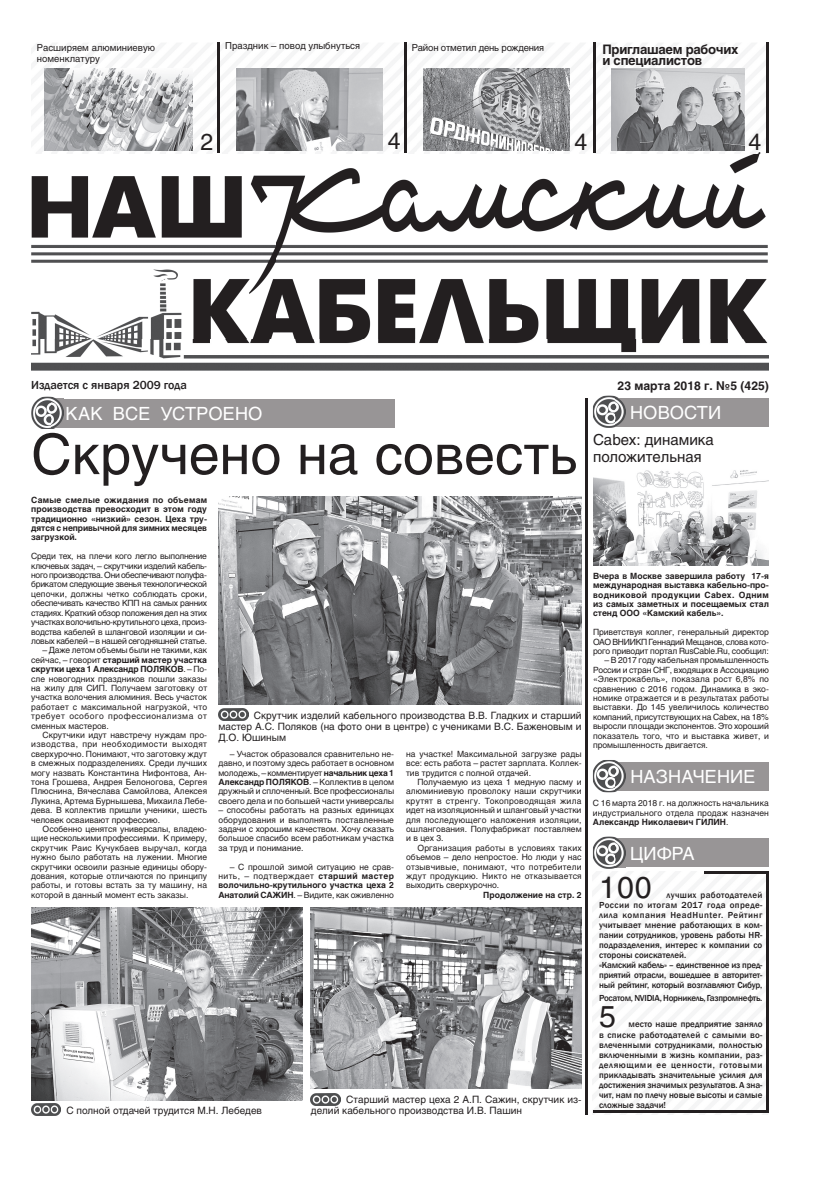
<style>
.page{position:relative;width:820px;height:1191px;background:#fff}
.page>*{position:absolute;margin:0;border:0;box-sizing:border-box;transform-origin:0 0}
.t1{font:55.4px "Helios";color:#231f20}
.t2{font:30px "Helios";color:#231f20}
.t3{font:23px "Helios";color:#231f20}
.t4{font:18px "Helios";letter-spacing:.01em;color:#fff}
.t5{font:15px/16.8px "Helios";color:#231f20}
.t6{font:700 13px/11px "Helios";letter-spacing:-.02em;color:#231f20}
.t7{font:500 12px "Franklin Gothic";color:#231f20}
.t8{font:700 12px "Helios";color:#231f20}
.t9{font:10px/11px "Helios";color:#231f20;text-align:justify}
.t10{font:9.5px/11px "Helios";color:#231f20}
.t11{font:9.5px "Helios";letter-spacing:-.02em;color:#231f20}
.t12{font:500 9px/10px "Franklin Gothic";color:#231f20}
.t13{font:500 9px "Franklin Gothic";letter-spacing:-.03em;color:#231f20}
.t14{font:8.5px/9.4px "Helios";color:#231f20;text-align:justify}
.t15{font:700 8.5px/9.4px "Helios";color:#231f20;text-align:justify}
.s1{font-weight:700}
</style>
<div class="page">
<hr style="left:585px;top:398px;width:2px;height:716px;background:#231f20">
<div style="left:615px;top:398px;width:153px;height:29px;background:#989596"></div>
<img style="left:592px;top:395px;width:27px;height:33px">
<img style="left:615px;top:398px;width:10px;height:29px">
<div style="left:51px;top:399px;width:343px;height:28px;background:#989596"></div>
<img style="left:31px;top:396px;width:32px;height:33px">
<img style="left:51px;top:399px;width:12px;height:28px">
<img style="left:31px;top:43px;width:737px;height:327px">
<hr style="left:218px;top:43px;width:2px;height:110px;background:#231f20">
<hr style="left:404px;top:43px;width:2px;height:110px;background:#231f20">
<hr style="left:593px;top:43px;width:2px;height:110px;background:#231f20">
<hr style="left:766px;top:43px;width:2px;height:110px;background:#231f20">
<div style="left:615px;top:838px;width:153px;height:29px;background:#989596"></div>
<img style="left:592px;top:836px;width:33px;height:33px">
<img style="left:615px;top:838px;width:10px;height:29px">
<img style="left:592px;top:871px;width:176px;height:243px">
<hr style="left:766px;top:872px;width:2px;height:239px;background:#231f20">
<hr style="left:592px;top:1110px;width:176px;height:2px;background:#231f20">
<hr style="left:704px;top:871px;width:64px;height:2px;background:#231f20">
<img style="left:236px;top:68px;width:146px;height:82px">
<img style="left:423px;top:68px;width:146px;height:82px">
<img style="left:44px;top:68px;width:149px;height:82px">
<img style="left:611px;top:68px;width:133px;height:82px">
<div style="left:615px;top:762px;width:153px;height:28px;background:#989596"></div>
<img style="left:592px;top:760px;width:33px;height:32px">
<img style="left:615px;top:762px;width:10px;height:28px">
<img style="left:593px;top:470px;width:175px;height:96px">
<img style="left:218px;top:496px;width:363px;height:208px">
<img style="left:218px;top:709px;width:30px;height:12px">
<img style="left:31px;top:908px;width:271px;height:192px">
<img style="left:310px;top:908px;width:271px;height:180px">
<img style="left:31px;top:1103px;width:30px;height:12px">
<img style="left:311px;top:1093px;width:29px;height:12px">
<p class="t10" style="left:225px;top:40px;width:136px">Праздник – повод улыбнуться</p>
<p class="t10" style="left:37px;top:42px;width:119px">Расширяем алюминиевую номенклатуру</p>
<p class="t11" style="left:411px;top:41px;width:134px">Район отметил день рождения</p>
<h3 class="t6" style="left:602px;top:44px;width:137px">Приглашаем рабочих и специалистов</h3>
<h3 class="t3" style="left:387px;top:127px;width:14px">4</h3>
<h3 class="t3" style="left:200px;top:127px;width:14px">2</h3>
<h3 class="t3" style="left:574px;top:127px;width:14px">4</h3>
<h3 class="t3" style="left:748px;top:127px;width:14px">4</h3>
<h3 class="t7" style="left:31px;top:377px;width:157px">Издается с января 2009 года</h3>
<h3 class="t8" style="left:617px;top:378px;width:153px">23 марта 2018 г. №5 (425)</h3>
<h3 class="t4" style="left:66px;top:402px;width:198px">КАК ВСЕ УСТРОЕНО</h3>
<h3 class="t4" style="left:630px;top:401px;width:92px">НОВОСТИ</h3>
<h1 class="t1" style="left:31px;top:419px;width:548px">Скручено на совесть</h1>
<p class="t15" style="left:31px;top:495px;width:177px">Самые смелые ожидания по объемам производства превосходит в этом году традиционно «низкий» сезон. Цеха тру&shy;дятся с непривычной для зимних месяцев загрузкой.</p>
<p class="t14" style="left:31px;top:551px;width:177px">Среди тех, на плечи кого легло выполнение ключевых задач, – скрутчики изделий кабель&shy;ного производства. Они обеспечивают полуфа&shy;брикатом следующие звенья технологической цепочки, должны четко соблюдать сроки, обеспечивать качество КПП на самых ранних стадиях. Краткий обзор положения дел на этих участках волочильно-крутильного цеха, произ&shy;водства кабелей в шланговой изоляции и си&shy;ловых кабелей – в нашей сегодняшней статье.</p>
<p class="t14" style="left:31px;top:645px;width:177px;text-indent:11px">– Даже летом объемы были не такими, как сейчас, – говорит <span class="s1">старший мастер участка скрутки цеха 1 Александр ПОЛЯКОВ</span>. – По&shy;сле новогодних праздников пошли заказы на жилу для СИП. Получаем заготовку от участка волочения алюминия. Весь участок работает с максимальной нагрузкой, что требует особого профессионализма от сменных мастеров.</p>
<p class="t14" style="left:31px;top:730px;width:177px;text-indent:11px">Скрутчики идут навстречу нуждам про&shy;изводства, при необходимости выходят сверхурочно. Понимают, что заготовку ждут в смежных подразделениях. Среди лучших могу назвать Константина Нифонтова, Ан&shy;тона Грошева, Андрея Белоногова, Сергея Плюснина, Вячеслава Самойлова, Алексея Лукина, Артема Бурнышева, Михаила Лебе&shy;дева. В коллектив пришли ученики, шесть человек осваивают профессию.</p>
<p class="t14" style="left:31px;top:824px;width:177px;text-indent:11px">Особенно ценятся универсалы, владею&shy;щие несколькими профессиями. К примеру, скрутчик Раис Кучукбаев выручал, когда нужно было работать на лужении. Многие скрутчики освоили разные единицы обору&shy;дования, которые отличаются по принципу работы, и готовы встать за ту машину, на которой в данный момент есть заказы.</p>
<p class="t9" style="left:218px;top:709px;width:364px;text-indent:35px">Скрутчик изделий кабельного производства В.В. Гладких и старший мастер А.С. Поляков (на фото они в центре) с учениками В.С. Баженовым и Д.О. Юшиным</p>
<p class="t14" style="left:218px;top:749px;width:177px;text-indent:11px">– Участок образовался сравнительно не&shy;давно, и поэтому здесь работает в основном молодежь, – комментирует <span class="s1">начальник цеха 1<br>Александр ПОЛЯКОВ</span>. – Коллектив в целом дружный и сплоченный. Все профессионалы своего дела и по большей части универсалы</p>
<p class="t14" style="left:218px;top:805px;width:177px">– способны работать на разных единицах оборудования и выполнять поставленные задачи с хорошим качеством. Хочу сказать большое спасибо всем работникам участка за труд и понимание.</p>
<p class="t14" style="left:218px;top:861px;width:177px;text-indent:11px">– С прошлой зимой ситуацию не срав&shy;нить, – подтверждает <span class="s1">старший мастер волочильно-крутильного участка цеха 2<br>Анатолий САЖИН</span>. – Видите, как оживленно</p>
<p class="t14" style="left:406px;top:749px;width:177px">на участке! Максимальной загрузке рады все: есть работа – растет зарплата. Коллек&shy;тив трудится с полной отдачей.</p>
<p class="t14" style="left:406px;top:777px;width:177px;text-indent:11px">Получаемую из цеха 1 медную пасму и алюминиевую проволоку наши скрутчики крутят в стренгу. Токопроводящая жила идет на изоляционный и шланговый участки для последующего наложения изоляции, ошлангования. Полуфабрикат поставляем и в цех 3.</p>
<p class="t14" style="left:406px;top:843px;width:177px;text-indent:11px">Организация работы в условиях таких объемов – дело непростое. Но люди у нас отзывчивые, понимают, что потребители ждут продукцию. Никто не отказывается выходить сверхурочно.</p>
<p class="t15" style="left:483px;top:890px;width:100px">Продолжение на стр. 2</p>
<p class="t9" style="left:66px;top:1104px;width:197px">С полной отдачей трудится М.Н. Лебедев</p>
<p class="t9" style="left:311px;top:1094px;width:272px;text-indent:35px">Старший мастер цеха 2 А.П. Сажин, скрутчик из&shy;делий кабельного производства И.В. Пашин</p>
<h3 class="t5" style="left:592px;top:431px;width:122px">Cabex: динамика положительная</h3>
<p class="t15" style="left:592px;top:571px;width:177px">Вчера в Москве завершила работу 17-я международная выставка кабельно-про&shy;водниковой продукции Cabex. Одним из самых заметных и посещаемых стал стенд ООО «Камский кабель».</p>
<p class="t14" style="left:592px;top:627px;width:177px">Приветствуя коллег, генеральный директор ОАО ВНИИКП Геннадий Мещанов, слова кото&shy;рого приводит портал RusCable.Ru, сообщил:</p>
<p class="t14" style="left:592px;top:655px;width:177px;text-indent:11px">– В 2017 году кабельная промышленность России и стран СНГ, входящих в Ассоциацию «Электрокабель», показала рост 6,8% по сравнению с 2016 годом. Динамика в эко&shy;номике отражается и в результатах работы выставки. До 145 увеличилось количество компаний, присутствующих на Cabex, на 18% выросли площади экспонентов. Это хороший показатель того, что и выставка живет, и промышленность двигается.</p>
<h3 class="t4" style="left:630px;top:765px;width:126px">НАЗНАЧЕНИЕ</h3>
<p class="t14" style="left:592px;top:798px;width:177px">С 16 марта 2018 г. на должность начальника индустриального отдела продаж назначен <span class="s1">Александр Николаевич ГИЛИН</span>.</p>
<h3 class="t4" style="left:630px;top:841px;width:66px">ЦИФРА</h3>
<h2 class="t2" style="left:598px;top:868px;width:54px">100</h2>
<p class="t12" style="left:598px;top:890px;width:165px;text-indent:68px">лучших работодателей России по итогам 2017 года опреде&shy;лила компания HeadHunter. Рейтинг учитывает мнение работающих в ком&shy;пании сотрудников, уровень работы HR&shy;подразделения, интерес к компании со стороны соискателей.<br>«Камский кабель» – единственное из пред&shy;приятий отрасли, вошедшее в авторитет&shy;ный рейтинг, который возглавляют Сибур,</p>
<p class="t13" style="left:598px;top:992px;width:165px">Росатом, NVIDIA, Норникель, Газпромнефть.</p>
<h2 class="t2" style="left:598px;top:997px;width:18px">5</h2>
<p class="t12" style="left:598px;top:1019px;width:165px;text-align:justify;text-indent:29px">место наше предприятие заняло в списке работодателей с самыми во&shy;влеченными сотрудниками, полностью включенными в жизнь компании, раз&shy;деляющими ее ценности, готовыми прикладывать значительные усилия для достижения значимых результатов. А зна&shy;чит, нам по плечу новые высоты и самые сложные задачи!</p>
</div>
